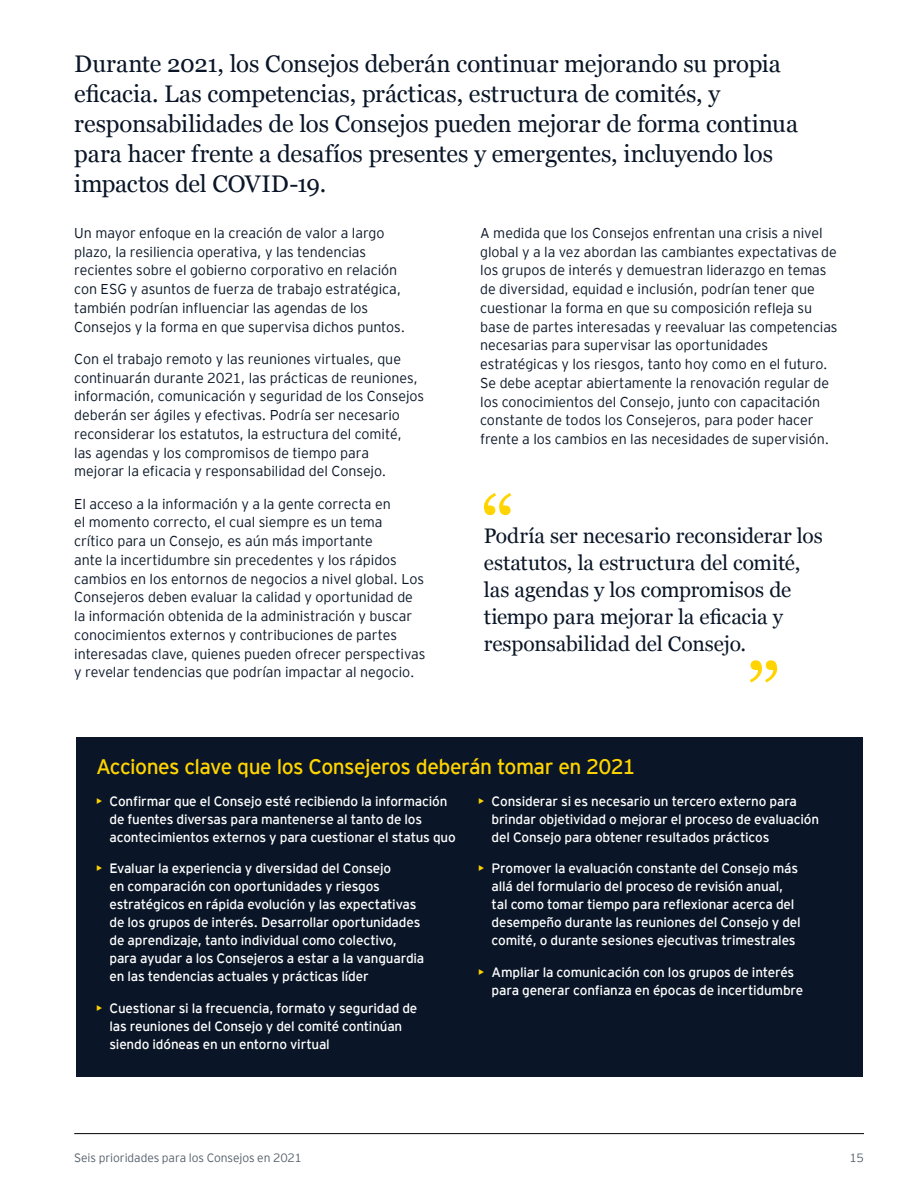
<style>
.page{position:relative;width:918px;height:1188px;background:#fff}
.page>*{position:absolute;margin:0;border:0;box-sizing:border-box;transform-origin:0 0}
.t1{font:84px "Georgia";color:#ffd400}
.t2{font:24px/30px "Georgia";letter-spacing:-.01em;color:#0a1627}
.t3{font:21px/27px "Georgia";letter-spacing:-.005em;color:#0a1627}
.t4{font:21px "EY Interstate";letter-spacing:-.03em;color:#ffd400}
.t5{font:300 14.25px/18.8px "EY Interstate";letter-spacing:-.005em;color:#0a1627}
.t6{font:13.5px/18px "EY Interstate";letter-spacing:-.015em;color:#fff}
.t7{font:300 12px "EY Interstate";letter-spacing:-.01em;color:#54606b}
.s1{color:#ffd400}
</style>
<div class="page">
<hr style="left:74px;top:1133px;width:790px;height:1px;background:#000">
<div style="left:76px;top:737px;width:786px;height:340px;background:#0a1627"></div>
<p class="t2" style="left:74px;top:48px;width:725px">Durante 2021, los Consejos deberán continuar mejorando su propia eficacia. Las competencias, prácticas, estructura de comités, y responsabilidades de los Consejos pueden mejorar de forma continua para hacer frente a desafíos presentes y emergentes, incluyendo los impactos del COVID-19.</p>
<p class="t5" style="left:74px;top:223px;width:332px">Un mayor enfoque en la creación de valor a largo plazo, la resiliencia operativa, y las tendencias recientes sobre el gobierno corporativo en relación con ESG y asuntos de fuerza de trabajo estratégica, también podrían influenciar las agendas de los Consejos y la forma en que supervisa dichos puntos.</p>
<p class="t5" style="left:74px;top:349px;width:351px">Con el trabajo remoto y las reuniones virtuales, que continuarán durante 2021, las prácticas de reuniones, información, comunicación y seguridad de los Consejos deberán ser ágiles y efectivas. Podría ser necesario reconsiderar los estatutos, la estructura del comité,<br>las agendas y los compromisos de tiempo para<br>mejorar la eficacia y responsabilidad del Consejo.</p>
<p class="t5" style="left:74px;top:493px;width:353px">El acceso a la información y a la gente correcta en<br>el momento correcto, el cual siempre es un tema crítico para un Consejo, es aún más importante<br>ante la incertidumbre sin precedentes y los rápidos cambios en los entornos de negocios a nivel global. Los Consejeros deben evaluar la calidad y oportunidad de la información obtenida de la administración y buscar conocimientos externos y contribuciones de partes interesadas clave, quienes pueden ofrecer perspectivas y revelar tendencias que podrían impactar al negocio.</p>
<p class="t5" style="left:480px;top:223px;width:359px">A medida que los Consejos enfrentan una crisis a nivel global y a la vez abordan las cambiantes expectativas de los grupos de interés y demuestran liderazgo en temas de diversidad, equidad e inclusión, podrían tener que cuestionar la forma en que su composición refleja su base de partes interesadas y reevaluar las competencias necesarias para supervisar las oportunidades estratégicas y los riesgos, tanto hoy como en el futuro.<br>Se debe aceptar abiertamente la renovación regular de los conocimientos del Consejo, junto con capacitación constante de todos los Consejeros, para poder hacer frente a los cambios en las necesidades de supervisión.</p>
<h1 class="t1" style="left:481px;top:465px;width:36px">“</h1>
<h3 class="t3" style="left:484px;top:521px;width:340px">Podría ser necesario reconsiderar los estatutos, la estructura del comité, las agendas y los compromisos de tiempo para mejorar la eficacia y responsabilidad del Consejo.</h3>
<h1 class="t1" style="left:780px;top:710px;width:36px;rotate:-180deg">“</h1>
<h3 class="t4" style="left:96px;top:752px;width:541px">Acciones clave que los Consejeros deberán tomar en 2021</h3>
<p class="t6" style="left:110px;top:791px;width:348px;text-indent:-14px"><span class="s1">•</span> Confirmar que el Consejo esté recibiendo la información de fuentes diversas para mantenerse al tanto de los acontecimientos externos y para cuestionar el status quo</p>
<p class="t6" style="left:110px;top:859px;width:316px;text-indent:-14px"><span class="s1">•</span> Evaluar la experiencia y diversidad del Consejo<br>en comparación con oportunidades y riesgos estratégicos en rápida evolución y las expectativas de los grupos de interés. Desarrollar oportunidades de aprendizaje, tanto individual como colectivo, para ayudar a los Consejeros a estar a la vanguardia en las tendencias actuales y prácticas líder</p>
<p class="t6" style="left:110px;top:998px;width:309px;text-indent:-14px"><span class="s1">•</span> Cuestionar si la frecuencia, formato y seguridad de las reuniones del Consejo y del comité continúan siendo idóneas en un entorno virtual</p>
<p class="t6" style="left:492px;top:791px;width:329px;text-indent:-14px"><span class="s1">•</span> Considerar si es necesario un tercero externo para brindar objetividad o mejorar el proceso de evaluación del Consejo para obtener resultados prácticos</p>
<p class="t6" style="left:492px;top:859px;width:311px;text-indent:-14px"><span class="s1">•</span> Promover la evaluación constante del Consejo más allá del formulario del proceso de revisión anual, tal como tomar tiempo para reflexionar acerca del desempeño durante las reuniones del Consejo y del comité, o durante sesiones ejecutivas trimestrales</p>
<p class="t6" style="left:492px;top:962px;width:313px;text-indent:-14px"><span class="s1">•</span> Ampliar la comunicación con los grupos de interés para generar confianza en épocas de incertidumbre</p>
<p class="t7" style="left:74px;top:1149px;width:229px">Seis prioridades para los Consejos en 2021</p>
<p class="t7" style="left:849px;top:1149px;width:16px">15</p>
</div>
